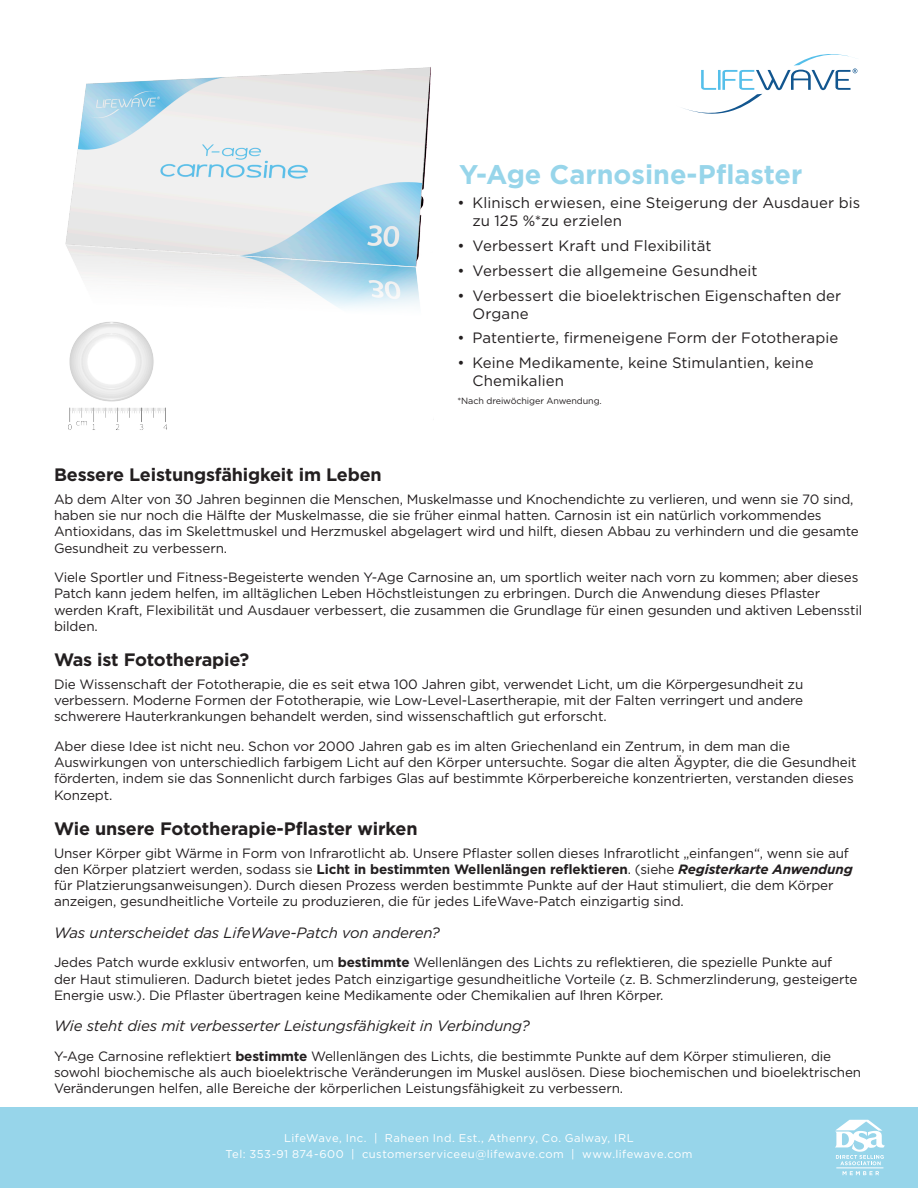
<style>
.page{position:relative;width:918px;height:1188px;background:#fff}
.page>*{position:absolute;margin:0;border:0;box-sizing:border-box;transform-origin:0 0}
.Patch_Name{font:700 27px "Gotham";color:#97d5ea}
.Body_Header{font:700 18px "Gotham";letter-spacing:-.01em;color:#231f20}
.t1{font:15px/18px "Gotham";letter-spacing:.005em;color:#231f20}
.Body_Subhead_Italic{font:italic 15px "Gotham";letter-spacing:-.01em;color:#231f20}
.Body{font:13.5px/16.2px "Gotham";letter-spacing:-.01em;color:#231f20}
.t2{font:11.25px "Gotham";letter-spacing:.04em;color:#fff}
.Fine_Print{font:9px "Gotham";letter-spacing:-.01em;color:#231f20}
.s1{font-weight:700}
.s2{font-weight:700;font-style:italic}
</style>
<div class="page">
<img style="left:65px;top:67px;width:366px;height:363px">
<svg style="left:683px;top:54px;width:175px;height:60px"></svg>
<div style="left:0;top:1107px;width:918px;height:81px;background:#97d5ea"></div>
<svg style="left:843px;top:1171px;width:36px;height:4px"></svg>
<hr style="left:836px;top:1168px;width:47px;height:1px;background:#fff">
<svg style="left:835px;top:1120px;width:50px;height:45px"></svg>
<p class="Patch_Name" style="left:459px;top:156px;width:345px">Y-Age Carnosine-Pflaster</p>
<p class="t1" style="left:472px;top:194px;width:389px;text-indent:-15px">• Klinisch erwiesen, eine Steigerung der Ausdauer bis zu 125 %*zu erzielen</p>
<p class="t1" style="left:458px;top:236px;width:256px">• Verbessert Kraft und Flexibilität</p>
<p class="t1" style="left:458px;top:261px;width:301px">• Verbessert die allgemeine Gesundheit</p>
<p class="t1" style="left:472px;top:286px;width:370px;text-indent:-15px">• Verbessert die bioelektrischen Eigenschaften der<br>Organe</p>
<p class="t1" style="left:458px;top:329px;width:382px">• Patentierte, firmeneigene Form der Fototherapie</p>
<p class="t1" style="left:472px;top:353px;width:343px;text-indent:-15px">• Keine Medikamente, keine Stimulantien, keine<br>Chemikalien</p>
<p class="Fine_Print" style="left:457px;top:395px;width:146px">*Nach dreiwöchiger Anwendung.</p>
<p class="Body_Header" style="left:54px;top:463px;width:329px">Bessere Leistungsfähigkeit im Leben</p>
<p class="Body" style="left:54px;top:491px;width:806px">Ab dem Alter von 30 Jahren beginnen die Menschen, Muskelmasse und Knochendichte zu verlieren, und wenn sie 70 sind, haben sie nur noch die Hälfte der Muskelmasse, die sie früher einmal hatten. Carnosin ist ein natürlich vorkommendes Antioxidans, das im Skelettmuskel und Herzmuskel abgelagert wird und hilft, diesen Abbau zu verhindern und die gesamte Gesundheit zu verbessern.</p>
<p class="Body" style="left:54px;top:569px;width:810px">Viele Sportler und Fitness-Begeisterte wenden Y-Age Carnosine an, um sportlich weiter nach vorn zu kommen; aber dieses Patch kann jedem helfen, im alltäglichen Leben Höchstleistungen zu erbringen. Durch die Anwendung dieses Pflaster werden Kraft, Flexibilität und Ausdauer verbessert, die zusammen die Grundlage für einen gesunden und aktiven Lebensstil bilden.</p>
<p class="Body_Header" style="left:54px;top:648px;width:197px">Was ist Fototherapie?</p>
<p class="Body" style="left:54px;top:676px;width:751px;text-align:justify">Die Wissenschaft der Fototherapie, die es seit etwa 100 Jahren gibt, verwendet Licht, um die Körpergesundheit zu verbessern. Moderne Formen der Fototherapie, wie Low-Level-Lasertherapie, mit der Falten verringert und andere schwerere Hauterkrankungen behandelt werden, sind wissenschaftlich gut erforscht.</p>
<p class="Body" style="left:54px;top:738px;width:804px">Aber diese Idee ist nicht neu. Schon vor 2000 Jahren gab es im alten Griechenland ein Zentrum, in dem man die Auswirkungen von unterschiedlich farbigem Licht auf den Körper untersuchte. Sogar die alten Ägypter, die die Gesundheit förderten, indem sie das Sonnenlicht durch farbiges Glas auf bestimmte Körperbereiche konzentrierten, verstanden dieses Konzept.</p>
<p class="Body_Header" style="left:54px;top:816px;width:365px">Wie unsere Fototherapie-Pflaster wirken</p>
<p class="Body" style="left:54px;top:844px;width:800px">Unser Körper gibt Wärme in Form von Infrarotlicht ab. Unsere Pflaster sollen dieses Infrarotlicht „einfangen“, wenn sie auf den Körper platziert werden, sodass sie <span class="s1">Licht in bestimmten Wellenlängen reflektieren</span>. (siehe <span class="s2">Registerkarte Anwendung </span>für Platzierungsanweisungen). Durch diesen Prozess werden bestimmte Punkte auf der Haut stimuliert, die dem Körper anzeigen, gesundheitliche Vorteile zu produzieren, die für jedes LifeWave-Patch einzigartig sind.</p>
<p class="Body_Subhead_Italic" style="left:54px;top:923px;width:388px">Was unterscheidet das LifeWave-Patch von anderen?</p>
<p class="Body" style="left:54px;top:954px;width:805px">Jedes Patch wurde exklusiv entworfen, um <span class="s1">bestimmte</span> Wellenlängen des Lichts zu reflektieren, die spezielle Punkte auf der Haut stimulieren. Dadurch bietet jedes Patch einzigartige gesundheitliche Vorteile (z. B. Schmerzlinderung, gesteigerte<br>Energie usw.). Die Pflaster übertragen keine Medikamente oder Chemikalien auf Ihren Körper.</p>
<p class="Body_Subhead_Italic" style="left:54px;top:1016px;width:477px">Wie steht dies mit verbesserter Leistungsfähigkeit in Verbindung?</p>
<p class="Body" style="left:54px;top:1048px;width:809px">Y-Age Carnosine reflektiert <span class="s1">bestimmte</span> Wellenlängen des Lichts, die bestimmte Punkte auf dem Körper stimulieren, die sowohl biochemische als auch bioelektrische Veränderungen im Muskel auslösen. Diese biochemischen und bioelektrischen<br>Veränderungen helfen, alle Bereiche der körperlichen Leistungsfähigkeit zu verbessern.</p>
<p class="t2" style="left:284px;top:1131px;width:351px">LifeWave, Inc. | Raheen Ind. Est., Athenry, Co. Galway, IRL</p>
<p class="t2" style="left:225px;top:1147px;width:469px">Tel: 353-91 874-600 | customerserviceeu@lifewave.com | www.lifewave.com</p>
</div>
